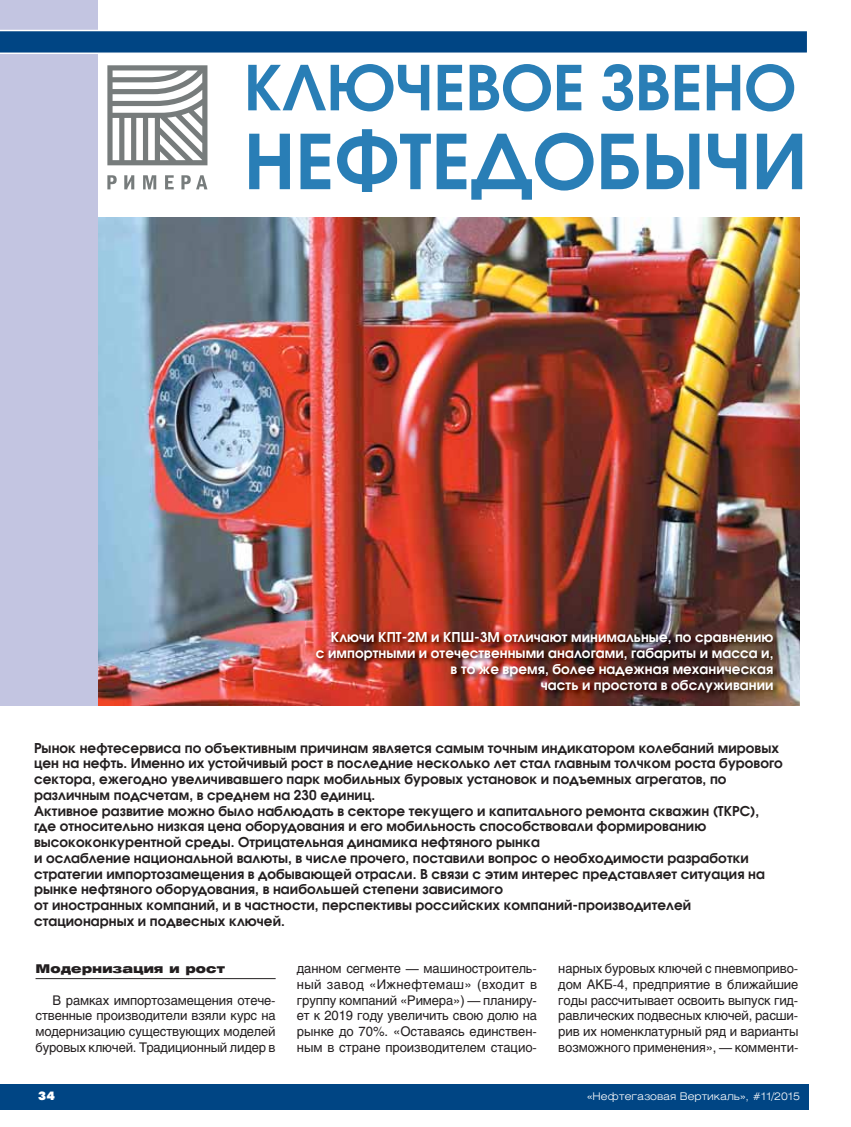
<style>
.page{position:relative;width:851px;height:1127px;background:#fff}
.page>*{position:absolute;margin:0;border:0;box-sizing:border-box;transform-origin:0 0}
.t1{font:600 75px "Avant Garde Gothic C";letter-spacing:.005em;color:#297eb6}
.t2{font:600 61.5px "Avant Garde Gothic C";color:#297eb6}
.t3{font:600 13.5px/15.8px "Avant Garde Gothic C";letter-spacing:.005em;color:#231f20}
.t4{font:600 13.5px/15.8px "Avant Garde Gothic C";letter-spacing:.005em;color:#fff;text-align:right}
.t5{font:13.2px/15.8px "Helios";letter-spacing:-.01em;color:#231f20;text-align:justify}
.t6{font:900 12px "Helios Ext";letter-spacing:.005em;color:#231f20}
.t7{font:12px "Futura Futuris XC";color:#fff}
.t8{font:300 10.5px "Helios Ext";color:#fff}
</style>
<div class="page">
<img style="left:98px;top:217px;width:701px;height:488px">
<div style="left:0;top:1084px;width:808px;height:26px;background:#004584"></div>
<div style="left:0;top:0;width:98px;height:705px;background:#c3c5e1"></div>
<hr style="left:36px;top:978px;width:239px;height:1px;background:#231f20">
<svg style="left:0;top:30px;width:807px;height:24px;background:#1d5a91"></svg>
<img style="left:150px;top:621px;width:650px;height:85px">
<svg style="left:107px;top:65px;width:100px;height:100px"></svg>
<svg style="left:107px;top:175px;width:10px;height:14px"></svg>
<svg style="left:124px;top:175px;width:10px;height:14px"></svg>
<svg style="left:143px;top:175px;width:13px;height:14px"></svg>
<svg style="left:165px;top:175px;width:9px;height:14px"></svg>
<svg style="left:181px;top:175px;width:26px;height:14px"></svg>
<h2 class="t2" style="left:244px;top:65px;width:553px">КЛЮЧЕВОЕ ЗВЕНО</h2>
<h1 class="t1" style="left:244px;top:134px;width:564px">НЕФТЕДОБЫЧИ</h1>
<p class="t4" style="left:316px;top:631px;width:459px">Ключи КПТ-2М и КПШ-3М отличают минимальные, по сравнению<br>с импортными и отечественными аналогами, габариты и масса и, в то же время, более надежная механическая<br>часть и простота в обслуживании</p>
<p class="t3" style="left:34px;top:741px;width:750px">Рынок нефтесервиса по объективным причинам является самым точным индикатором колебаний мировых цен на нефть. Именно их устойчивый рост в последние несколько лет стал главным толчком роста бурового сектора, ежегодно увеличивавшего парк мобильных буровых установок и подъемных агрегатов, по различным подсчетам, в среднем на 230 единиц.<br>Активное развитие можно было наблюдать в секторе текущего и капитального ремонта скважин (ТКРС), где относительно низкая цена оборудования и его мобильность способствовали формированию высококонкурентной среды. Отрицательная динамика нефтяного рынка<br>и ослабление национальной валюты, в числе прочего, поставили вопрос о необходимости разработки стратегии импортозамещения в добывающей отрасли. В связи с этим интерес представляет ситуация на рынке нефтяного оборудования, в наибольшей степени зависимого<br>от иностранных компаний, и в частности, перспективы российских компаний-производителей стационарных и подвесных ключей.</p>
<p class="t6" style="left:36px;top:964px;width:191px">Модернизация и рост</p>
<p class="t5" style="left:36px;top:993px;width:241px;text-indent:17px">В рамках импортозамещения отече&shy;ственные производители взяли курс на модернизацию существующих моделей буровых ключей. Традиционный лидер в</p>
<p class="t7" style="left:38px;top:1091px;width:18px">34</p>
<p class="t5" style="left:297px;top:962px;width:241px">данном сегменте — машиностроитель&shy;ный завод «Ижнефтемаш» (входит в группу компаний «Римера») — планиру&shy;ет к 2019 году увеличить свою долю на рынке до 70%. «Оставаясь единствен&shy;ным в стране производителем стацио-</p>
<p class="t5" style="left:558px;top:962px;width:241px">нарных буровых ключей с пневмоприво&shy;дом АКБ-4, предприятие в ближайшие годы рассчитывает освоить выпуск гид&shy;равлических подвесных ключей, расши&shy;рив их номенклатурный ряд и варианты возможного применения», — комменти-</p>
<p class="t8" style="left:587px;top:1092px;width:214px">«Нефтегазовая Вертикаль», #11/2015</p>
</div>
